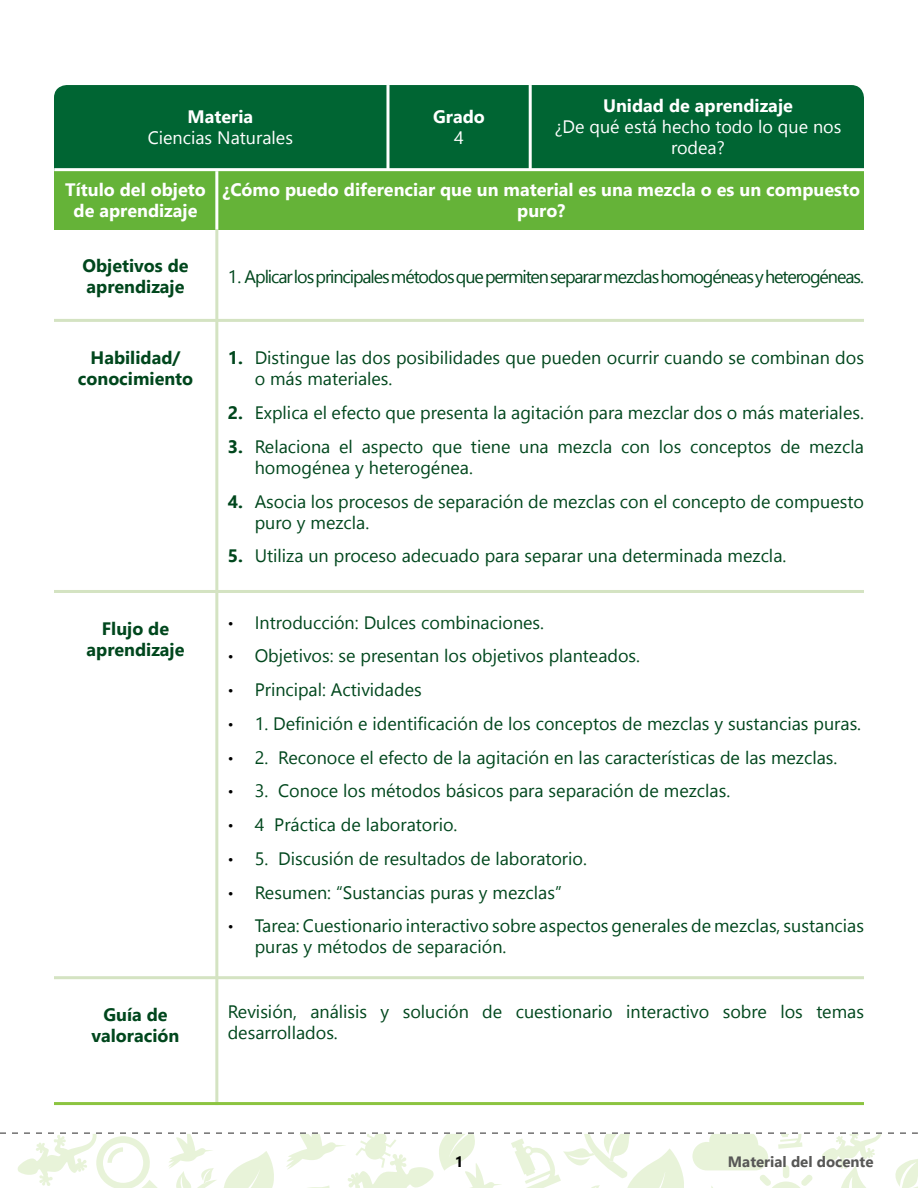
<style>
.page{position:relative;width:918px;height:1188px;background:#fff}
.page>*{position:absolute;margin:0;border:0;box-sizing:border-box;transform-origin:0 0}
.t1{font:18px/21px "Segoe UI";color:#00471d}
.t2{font:700 18px/21px "Segoe UI";color:#fff;text-align:center}
.t3{font:18px "Segoe UI";letter-spacing:-.06em;color:#00471d}
.t4{font:700 18px/21px "Segoe UI";color:#00471d;text-align:center}
.t5{font:18px/21px "Segoe UI";color:#fff;text-align:center}
.t6{font:700 15px "Segoe UI";color:#575756}
.t7{font:700 15px "Segoe UI";color:#000}
.s1{font-weight:700}
.s2{font-weight:300;font-size:15px;color:#000}
</style>
<div class="page">
<svg style="left:0;top:1132px;width:918px;height:56px"></svg>
<div style="left:54px;top:85px;width:810px;height:97px;background:#006533;border-radius:13px"></div>
<div style="left:54px;top:170px;width:810px;height:60px;background:#65b338"></div>
<hr style="left:54px;top:168px;width:810px;height:3px;background:#fff">
<hr style="left:215px;top:230px;width:3px;height:875px;background:#d4e3c2">
<hr style="left:54px;top:319px;width:810px;height:3px;background:#d4e3c2">
<hr style="left:54px;top:590px;width:810px;height:3px;background:#d4e3c2">
<hr style="left:54px;top:976px;width:810px;height:3px;background:#d4e3c2">
<hr style="left:54px;top:1102px;width:810px;height:3px;background:#8cc440">
<hr style="left:215px;top:171px;width:3px;height:59px;background:#fff">
<hr style="left:529px;top:85px;width:3px;height:85px;background:#fff">
<hr style="left:386px;top:85px;width:3px;height:85px;background:#fff">
<p class="t2" style="left:603px;top:95px;width:191px">Unidad de aprendizaje</p>
<p class="t5" style="left:555px;top:116px;width:288px">¿De qué está hecho todo lo que nos rodea?</p>
<p class="t2" style="left:188px;top:106px;width:67px">Materia</p>
<p class="t5" style="left:148px;top:126px;width:147px">Ciencias Naturales</p>
<p class="t2" style="left:65px;top:179px;width:142px">Título del objeto de aprendizaje</p>
<p class="t2" style="left:222px;top:179px;width:639px">¿Cómo puedo diferenciar que un material es una mezcla o es un compuesto puro?</p>
<p class="t2" style="left:433px;top:106px;width:53px">Grado</p>
<p class="t5" style="left:454px;top:126px;width:11px">4</p>
<p class="t4" style="left:82px;top:255px;width:108px;text-align:left">Objetivos de aprendizaje</p>
<p class="t4" style="left:78px;top:347px;width:117px">Habilidad/ conocimiento</p>
<p class="t4" style="left:87px;top:618px;width:99px">Flujo de aprendizaje</p>
<p class="t4" style="left:92px;top:1004px;width:89px">Guía de valoración</p>
<p class="t3" style="left:228px;top:262px;width:638px">1. Aplicar los principales métodos que permiten separar mezclas homogéneas y heterogéneas.</p>
<p class="t1" style="left:255px;top:347px;width:611px;text-indent:-27px"><span class="s1">1.</span> Distingue las dos posibilidades que pueden ocurrir cuando se combinan dos o más materiales.</p>
<p class="t1" style="left:228px;top:402px;width:638px"><span class="s1">2.</span> Explica el efecto que presenta la agitación para mezclar dos o más materiales.</p>
<p class="t1" style="left:255px;top:436px;width:611px;text-indent:-27px"><span class="s1">3.</span> Relaciona el aspecto que tiene una mezcla con los conceptos de mezcla homogénea y heterogénea.</p>
<p class="t1" style="left:255px;top:490px;width:611px;text-indent:-27px"><span class="s1">4.</span> Asocia los procesos de separación de mezclas con el concepto de compuesto puro y mezcla.</p>
<p class="t1" style="left:228px;top:545px;width:560px"><span class="s1">5.</span> Utiliza un proceso adecuado para separar una determinada mezcla.</p>
<p class="t1" style="left:228px;top:611px;width:318px"><span class="s2">•</span> Introducción: Dulces combinaciones.</p>
<p class="t1" style="left:228px;top:645px;width:414px"><span class="s2">•</span> Objetivos: se presentan los objetivos planteados.</p>
<p class="t1" style="left:228px;top:679px;width:196px"><span class="s2">•</span> Principal: Actividades</p>
<p class="t1" style="left:228px;top:713px;width:635px"><span class="s2">•</span> 1. Definición e identificación de los conceptos de mezclas y sustancias puras.</p>
<p class="t1" style="left:228px;top:746px;width:611px"><span class="s2">•</span> 2. Reconoce el efecto de la agitación en las características de las mezclas.</p>
<p class="t1" style="left:228px;top:780px;width:504px"><span class="s2">•</span> 3. Conoce los métodos básicos para separación de mezclas.</p>
<p class="t1" style="left:228px;top:814px;width:231px"><span class="s2">•</span> 4 Práctica de laboratorio.</p>
<p class="t1" style="left:228px;top:848px;width:361px"><span class="s2">•</span> 5. Discusión de resultados de laboratorio.</p>
<p class="t1" style="left:228px;top:881px;width:336px"><span class="s2">•</span> Resumen: “Sustancias puras y mezclas”</p>
<p class="t1" style="left:255px;top:915px;width:611px;text-indent:-27px"><span class="s2">•</span> Tarea: Cuestionario interactivo sobre aspectos generales de mezclas, sustancias puras y métodos de separación.</p>
<p class="t1" style="left:228px;top:1001px;width:638px">Revisión, análisis y solución de cuestionario interactivo sobre los temas desarrollados.</p>
<p class="t7" style="left:455px;top:1150px;width:10px">1</p>
<p class="t6" style="left:728px;top:1149px;width:147px">Material del docente</p>
</div>
